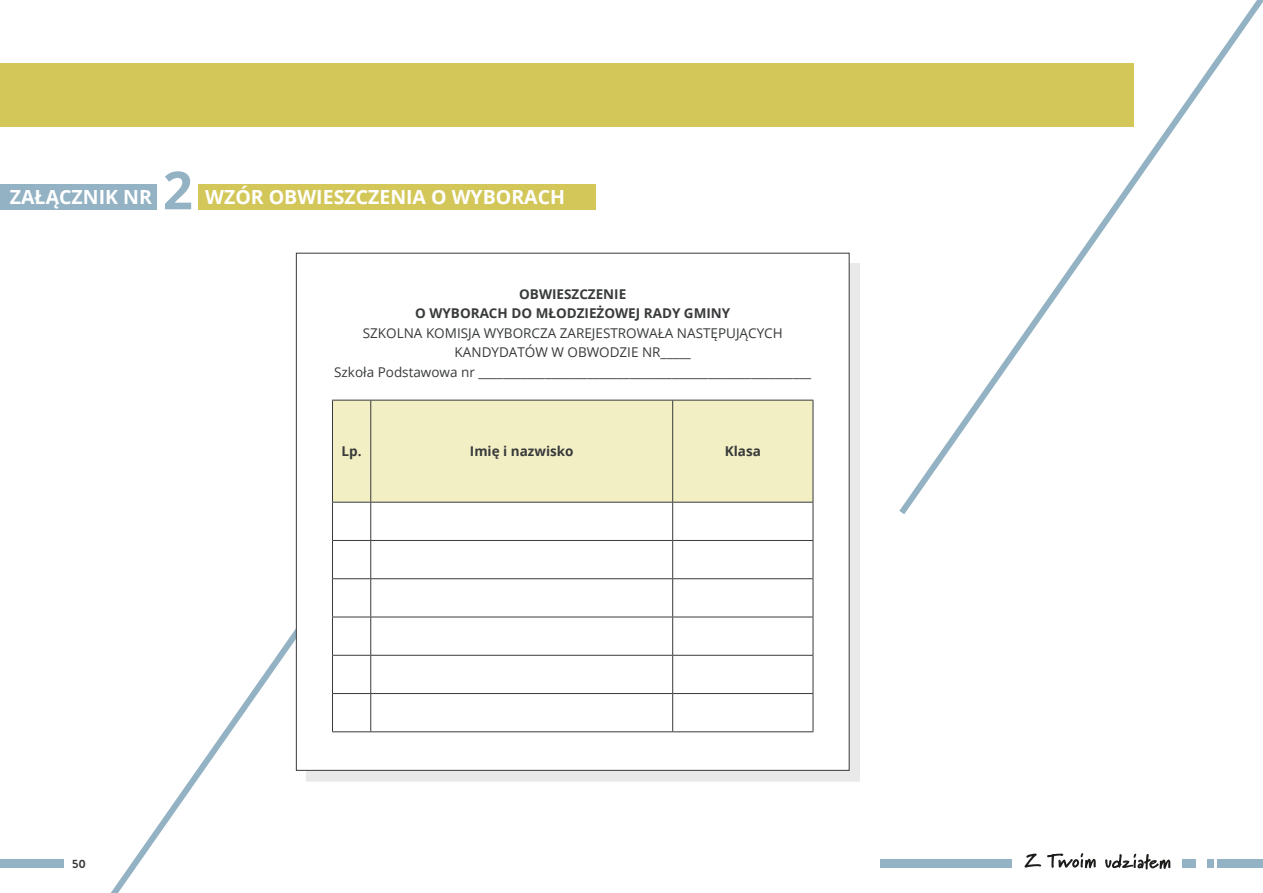
<style>
.page{position:relative;width:1263px;height:893px;background:#fff}
.page>*{position:absolute;margin:0;border:0;box-sizing:border-box;transform-origin:0 0}
.t1{font:700 52.5px "Open Sans";color:#93b2c4}
.t2{font:700 19.5px "Open Sans";color:#fff}
.t3{font:13.5px/19.5px "Open Sans";color:#383a3b;text-align:center}
.t4{font:700 13.5px/19.5px "Open Sans";color:#383a3b;text-align:center}
.t5{font:700 12px "Brandon Grotesque";color:#383a3b}
</style>
<div class="page">
<svg style="left:1024px;top:853px;width:17px;height:15px"></svg>
<svg style="left:1047px;top:853px;width:49px;height:15px"></svg>
<svg style="left:1105px;top:854px;width:65px;height:15px"></svg>
<div style="left:881px;top:860px;width:131px;height:8px;background:#93b2c4"></div>
<div style="left:0;top:860px;width:64px;height:8px;background:#93b2c4"></div>
<div style="left:1207px;top:860px;width:7px;height:8px;background:#93b2c4"></div>
<div style="left:1183px;top:860px;width:13px;height:8px;background:#93b2c4"></div>
<div style="left:1217px;top:860px;width:46px;height:8px;background:#93b2c4"></div>
<div style="left:0;top:64px;width:1133px;height:63px;background:#d3c75a"></div>
<svg style="left:893px;top:0;width:370px;height:514px"></svg>
<svg style="left:111px;top:589px;width:185px;height:304px"></svg>
<div style="left:198px;top:184px;width:397px;height:25px;background:#d3c75a"></div>
<div style="left:0;top:184px;width:156px;height:25px;background:#93b2c4"></div>
<div style="left:306px;top:263px;width:554px;height:519px;background:#383a3b;opacity:.11"></div>
<div style="left:296px;top:253px;width:553px;height:517px;background:#fff"></div>
<div style="left:333px;top:401px;width:480px;height:101px;background:#f3efc5"></div>
<svg style="left:333px;top:579px;width:37px;height:116px"></svg>
<hr style="left:332px;top:400px;width:39px;height:1px;background:#383a3b">
<hr style="left:332px;top:400px;width:1px;height:102px;background:#383a3b">
<hr style="left:371px;top:400px;width:302px;height:1px;background:#383a3b">
<hr style="left:370px;top:400px;width:1px;height:102px;background:#383a3b">
<hr style="left:673px;top:400px;width:140px;height:1px;background:#383a3b">
<hr style="left:672px;top:400px;width:1px;height:102px;background:#383a3b">
<hr style="left:813px;top:400px;width:1px;height:102px;background:#383a3b">
<hr style="left:332px;top:502px;width:39px;height:1px;background:#383a3b">
<hr style="left:332px;top:502px;width:1px;height:38px;background:#383a3b">
<hr style="left:371px;top:502px;width:302px;height:1px;background:#383a3b">
<hr style="left:370px;top:502px;width:1px;height:38px;background:#383a3b">
<hr style="left:673px;top:502px;width:140px;height:1px;background:#383a3b">
<hr style="left:672px;top:502px;width:1px;height:38px;background:#383a3b">
<hr style="left:813px;top:502px;width:1px;height:38px;background:#383a3b">
<hr style="left:332px;top:540px;width:39px;height:1px;background:#383a3b">
<hr style="left:332px;top:541px;width:1px;height:37px;background:#383a3b">
<hr style="left:371px;top:540px;width:302px;height:1px;background:#383a3b">
<hr style="left:370px;top:541px;width:1px;height:37px;background:#383a3b">
<hr style="left:673px;top:540px;width:140px;height:1px;background:#383a3b">
<hr style="left:672px;top:541px;width:1px;height:37px;background:#383a3b">
<hr style="left:813px;top:541px;width:1px;height:37px;background:#383a3b">
<hr style="left:332px;top:578px;width:39px;height:1px;background:#383a3b">
<hr style="left:332px;top:579px;width:1px;height:38px;background:#383a3b">
<hr style="left:371px;top:578px;width:302px;height:1px;background:#383a3b">
<hr style="left:370px;top:579px;width:1px;height:38px;background:#383a3b">
<hr style="left:673px;top:578px;width:140px;height:1px;background:#383a3b">
<hr style="left:672px;top:579px;width:1px;height:38px;background:#383a3b">
<hr style="left:813px;top:579px;width:1px;height:38px;background:#383a3b">
<hr style="left:332px;top:617px;width:39px;height:1px;background:#383a3b">
<hr style="left:332px;top:617px;width:1px;height:38px;background:#383a3b">
<hr style="left:371px;top:617px;width:302px;height:1px;background:#383a3b">
<hr style="left:370px;top:617px;width:1px;height:38px;background:#383a3b">
<hr style="left:673px;top:617px;width:140px;height:1px;background:#383a3b">
<hr style="left:672px;top:617px;width:1px;height:38px;background:#383a3b">
<hr style="left:813px;top:617px;width:1px;height:38px;background:#383a3b">
<hr style="left:332px;top:655px;width:39px;height:1px;background:#383a3b">
<hr style="left:332px;top:656px;width:1px;height:37px;background:#383a3b">
<hr style="left:371px;top:655px;width:302px;height:1px;background:#383a3b">
<hr style="left:370px;top:656px;width:1px;height:37px;background:#383a3b">
<hr style="left:673px;top:655px;width:140px;height:1px;background:#383a3b">
<hr style="left:672px;top:656px;width:1px;height:37px;background:#383a3b">
<hr style="left:813px;top:656px;width:1px;height:37px;background:#383a3b">
<hr style="left:332px;top:693px;width:39px;height:1px;background:#383a3b">
<hr style="left:332px;top:694px;width:1px;height:37px;background:#383a3b">
<hr style="left:371px;top:693px;width:302px;height:1px;background:#383a3b">
<hr style="left:370px;top:694px;width:1px;height:37px;background:#383a3b">
<hr style="left:673px;top:693px;width:140px;height:1px;background:#383a3b">
<hr style="left:672px;top:694px;width:1px;height:37px;background:#383a3b">
<hr style="left:813px;top:694px;width:1px;height:37px;background:#383a3b">
<hr style="left:332px;top:731px;width:39px;height:1px;background:#383a3b">
<hr style="left:371px;top:731px;width:302px;height:1px;background:#383a3b">
<hr style="left:673px;top:731px;width:140px;height:1px;background:#383a3b">
<h2 class="t2" style="left:10px;top:183px;width:143px">ZAŁĄCZNIK NR</h2>
<h1 class="t1" style="left:163px;top:153px;width:31px">2</h1>
<h2 class="t2" style="left:205px;top:183px;width:361px">WZÓR OBWIESZCZENIA O WYBORACH</h2>
<p class="t4" style="left:415px;top:284px;width:317px">OBWIESZCZENIE<br>O WYBORACH DO MŁODZIEŻOWEJ RADY GMINY</p>
<p class="t3" style="left:334px;top:323px;width:478px">SZKOLNA KOMISJA WYBORCZA ZAREJESTROWAŁA NASTĘPUJĄCYCH<br>KANDYDATÓW W OBWODZIE NR_____<br>Szkoła Podstawowa nr _______________________________________________________</p>
<p class="t4" style="left:342px;top:441px;width:22px">Lp.</p>
<p class="t4" style="left:470px;top:441px;width:105px">Imię i nazwisko</p>
<p class="t4" style="left:725px;top:441px;width:38px">Klasa</p>
<p class="t5" style="left:72px;top:856px;width:15px">50</p>
</div>
